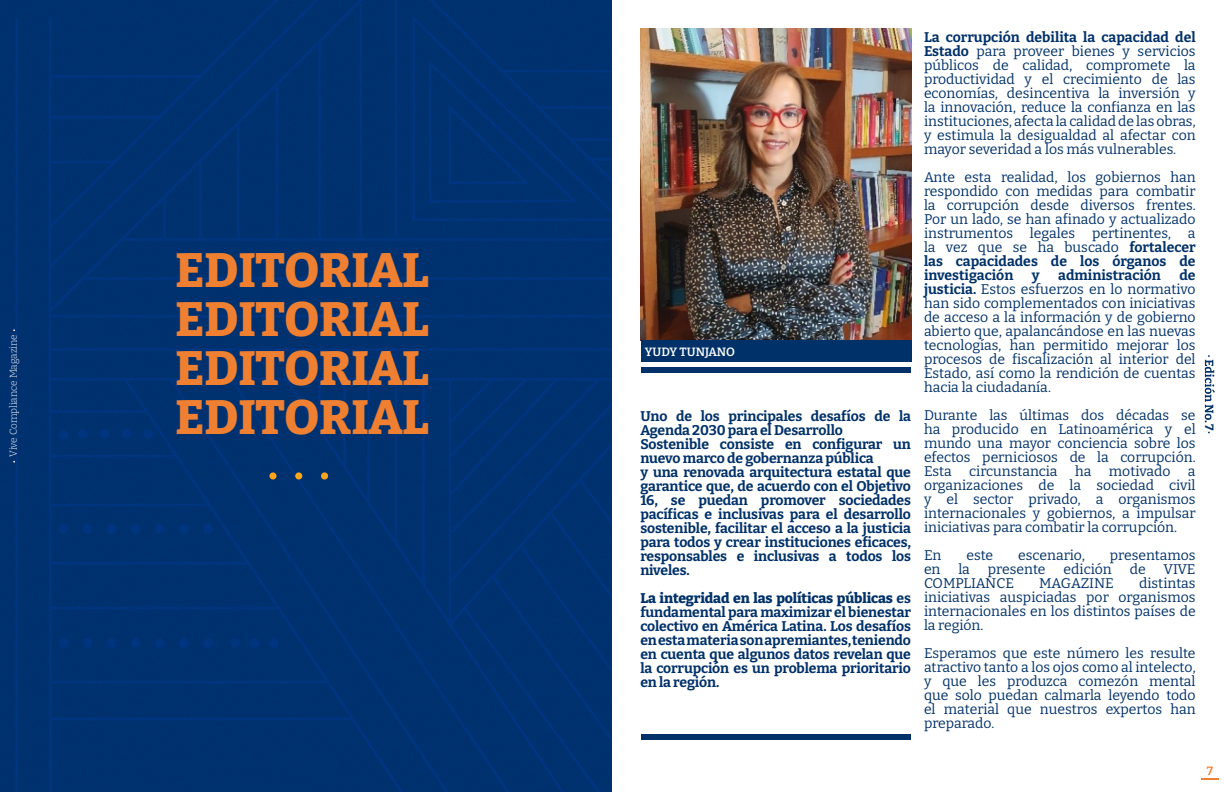
<style>
.page{position:relative;width:1224px;height:792px;background:#fff}
.page>*{position:absolute;margin:0;border:0;box-sizing:border-box;transform-origin:0 0}
.t1{font:800 48px/49px "Bitter";letter-spacing:-.01em;color:#ef8031;text-align:justify}
.t2{font:14px/14px "Bitter";color:#003169;text-align:justify}
.t3{font:700 14px/14px "Bitter";letter-spacing:-.01em;color:#003169}
.t4{font:600 12px "Bitter";letter-spacing:-.005em;color:#fff}
.t5{font:600 12px "Bitter";color:#ef8031}
.t6{font:700 12px "Bitter";color:#003169}
.t7{font:300 10px "Bitter";color:#fff}
.s1{font-weight:800}
.s2{font-weight:700}
</style>
<div class="page">
<svg style="left:1201px;top:778px;width:18px;height:2px"></svg>
<img style="left:0;top:0;width:612px;height:792px">
<img style="left:640px;top:29px;width:272px;height:312px">
<div style="left:641px;top:341px;width:271px;height:21px;background:#003169"></div>
<div style="left:641px;top:734px;width:270px;height:6px;background:#003169"></div>
<div style="left:641px;top:367px;width:270px;height:5px;background:#003169"></div>
<div style="left:269px;top:472px;width:8px;height:8px;background:#faa51a;border-radius:50%"></div>
<div style="left:295px;top:472px;width:7px;height:8px;background:#faa51a;border-radius:50%"></div>
<div style="left:321px;top:472px;width:7px;height:8px;background:#faa51a;border-radius:50%"></div>
<svg style="left:1205px;top:355px;width:10px;height:67px"></svg>
<p class="t7" style="left:7px;top:457px;width:124px;rotate:-90deg">Vive Compliance Magazine</p>
<h1 class="t1" style="left:175px;top:244px;width:255px">EDITORIAL EDITORIAL EDITORIAL EDITORIAL</h1>
<p class="t4" style="left:645px;top:344px;width:91px">YUDY TUNJANO</p>
<p class="t3" style="left:640px;top:409px;width:272px">Uno de los principales desafíos de la Agenda 2030 para el Desarrollo Sostenible consiste en configurar un nuevo marco de gobernanza pública<br>y una renovada arquitectura estatal que garantice que, de acuerdo con el Objetivo 16, se puedan promover sociedades pacíficas e inclusivas para el desarrollo sostenible, facilitar el acceso a la justicia para todos y crear instituciones eficaces, responsables e inclusivas a todos los niveles.</p>
<p class="t3" style="left:640px;top:591px;width:272px;text-align:justify"><span class="s1">La integridad en las políticas públicas</span> es fundamental para maximizar el bienestar colectivo en América Latina. Los desafíos en esta materia son apremiantes, teniendo en cuenta que algunos datos revelan que la corrupción es un problema prioritario en la región.</p>
<p class="t2" style="left:924px;top:30px;width:273px"><span class="s2">La corrupción debilita la capacidad del Estado</span> para proveer bienes y servicios públicos de calidad, compromete la productividad y el crecimiento de las economías, desincentiva la inversión y la innovación, reduce la confianza en las instituciones, afecta la calidad de las obras, y estimula la desigualdad al afectar con mayor severidad a los más vulnerables.</p>
<p class="t2" style="left:924px;top:170px;width:273px">Ante esta realidad, los gobiernos han respondido con medidas para combatir la corrupción desde diversos frentes.<br>Por un lado, se han afinado y actualizado instrumentos legales pertinentes, a la vez que se ha buscado <span class="s2">fortalecer las capacidades de los órganos de investigación</span></p>
<p class="t3" style="left:1032px;top:268px;width:9px">y</p>
<p class="t3" style="left:1058px;top:268px;width:104px">administración</p>
<p class="t2" style="left:924px;top:268px;width:273px;text-indent:256px"><span class="s2">de justicia.</span> Estos esfuerzos en lo normativo han sido complementados con iniciativas de acceso a la información y de gobierno abierto que, apalancándose en las nuevas tecnologías, han permitido mejorar los procesos de fiscalización al interior del Estado, así como la rendición de cuentas hacia la ciudadanía.</p>
<p class="t2" style="left:924px;top:408px;width:273px">Durante las últimas dos décadas se ha producido en Latinoamérica y el mundo una mayor conciencia sobre los efectos perniciosos de la corrupción.<br>Esta</p>
<p class="t2" style="left:969px;top:464px;width:90px">circunstancia</p>
<p class="t2" style="left:1075px;top:464px;width:18px">ha</p>
<p class="t2" style="left:1109px;top:464px;width:63px">motivado</p>
<p class="t2" style="left:924px;top:464px;width:273px;text-indent:264px">a organizaciones de la sociedad civil y el sector privado, a organismos internacionales y gobiernos, a impulsar iniciativas para combatir la corrupción.</p>
<p class="t2" style="left:924px;top:548px;width:19px">En</p>
<p class="t2" style="left:966px;top:548px;width:28px">este</p>
<p class="t2" style="left:1018px;top:548px;width:68px">escenario,</p>
<p class="t2" style="left:1110px;top:548px;width:87px">presentamos</p>
<p class="t2" style="left:924px;top:562px;width:18px">en</p>
<p class="t2" style="left:958px;top:562px;width:13px">la</p>
<p class="t2" style="left:988px;top:562px;width:59px">presente</p>
<p class="t2" style="left:1064px;top:562px;width:50px">edición</p>
<p class="t2" style="left:1130px;top:562px;width:17px">de</p>
<p class="t2" style="left:1164px;top:562px;width:33px">VIVE</p>
<p class="t2" style="left:924px;top:576px;width:92px">COMPLIANCE</p>
<p class="t2" style="left:1039px;top:576px;width:76px">MAGAZINE</p>
<p class="t2" style="left:924px;top:576px;width:273px;text-indent:215px">distintas iniciativas auspiciadas por organismos internacionales en los distintos países de la región.</p>
<p class="t2" style="left:924px;top:646px;width:273px">Esperamos que este número les resulte atractivo tanto a los ojos como al intelecto, y que les produzca comezón mental que solo puedan calmarla leyendo todo el material que nuestros expertos han preparado.</p>
<p class="t6" style="left:1217px;top:424px;width:8px;rotate:90deg">7</p>
<p class="t5" style="left:1207px;top:763px;width:8px">7</p>
</div>
